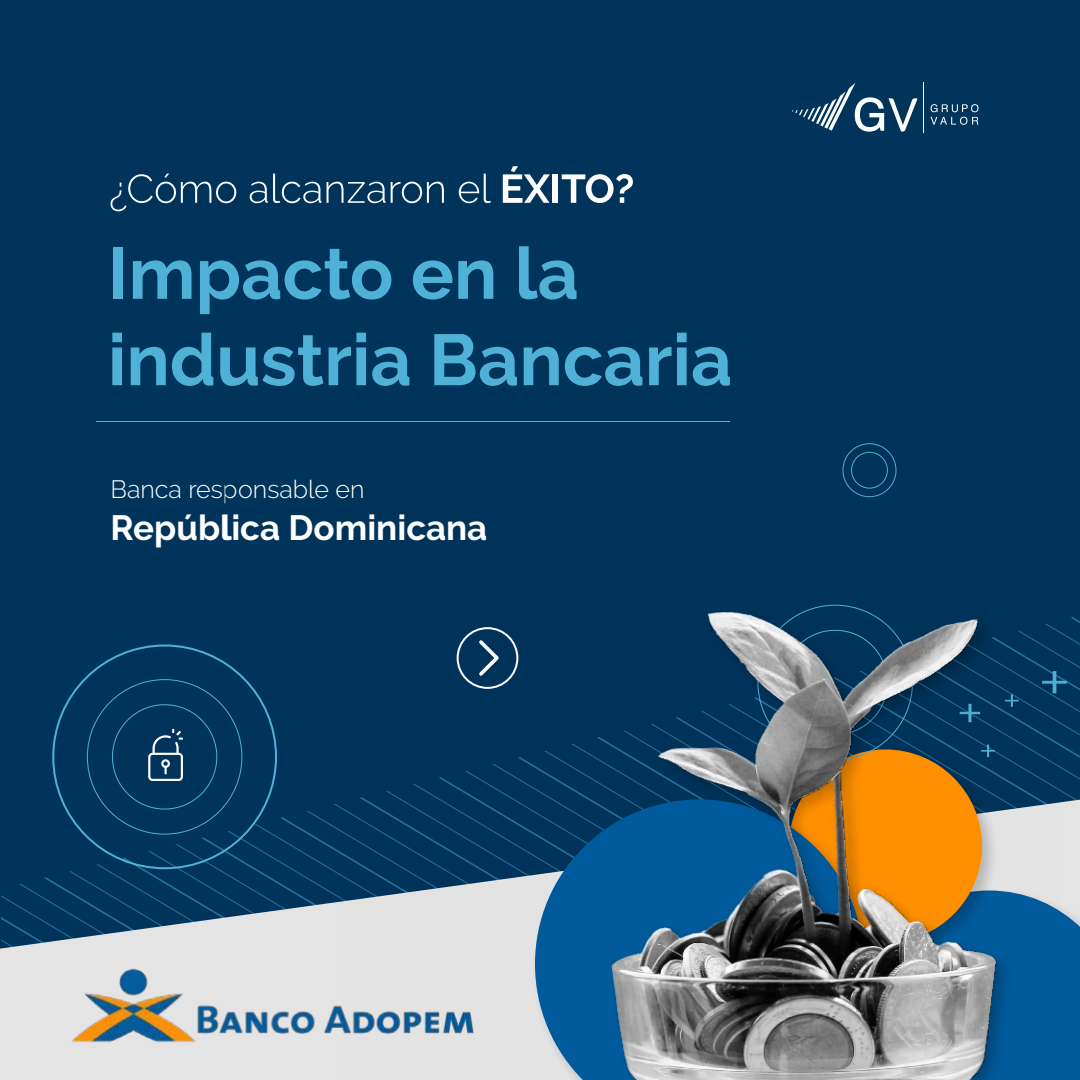
<style>
.page{position:relative;width:1080px;height:1080px;background:#00345b}
.page>*{position:absolute;margin:0;border:0;box-sizing:border-box;transform-origin:0 0}
.t1{font:700 72px/86.4px "Raleway";color:#50b1d7}
.t2{font:700 35px "Raleway";color:#fff}
.t3{font:300 25px "Raleway";color:#fff}
</style>
<div class="page">
<hr style="left:924px;top:82px;width:1px;height:51px;background:#fff">
<svg style="left:931px;top:104px;width:48px;height:21px"></svg>
<svg style="left:792px;top:83px;width:125px;height:49px"></svg>
<svg style="left:111px;top:174px;width:125px;height:37px"></svg>
<svg style="left:250px;top:174px;width:71px;height:29px"></svg>
<svg style="left:327px;top:182px;width:58px;height:21px"></svg>
<svg style="left:391px;top:182px;width:53px;height:21px"></svg>
<svg style="left:459px;top:174px;width:32px;height:29px"></svg>
<svg style="left:503px;top:166px;width:47px;height:37px"></svg>
<div style="left:553px;top:174px;width:5px;height:29px;background:#fff"></div>
<svg style="left:562px;top:174px;width:71px;height:29px"></svg>
<svg style="left:0;top:800px;width:226px;height:280px"></svg>
<img style="left:64px;top:959px;width:162px;height:101px">
<hr style="left:96px;top:421px;width:634px;height:1px;background:#50b1d7">
<img style="left:226px;top:617px;width:854px;height:463px">
<img style="left:341px;top:443px;width:718px;height:637px">
<svg style="left:148px;top:729px;width:35px;height:52px"></svg>
<p class="t1" style="left:108px;top:231px;width:626px">Impacto en la industria Bancaria</p>
<p class="t3" style="left:111px;top:480px;width:256px">Banca responsable en</p>
<p class="t2" style="left:111px;top:508px;width:378px">República Dominicana</p>
</div>
